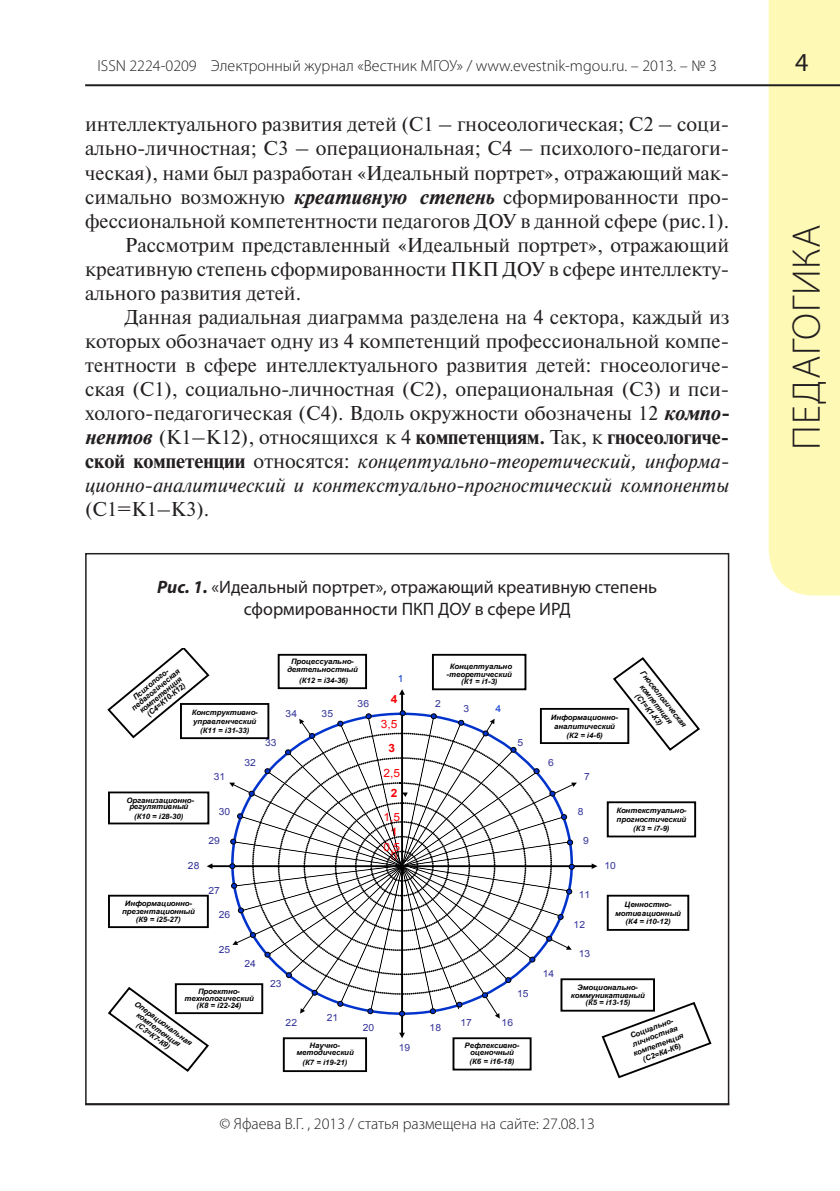
<style>
.page{position:relative;width:840px;height:1191px;background:#fff}
.page>*{position:absolute;margin:0;border:0;box-sizing:border-box;transform-origin:0 0}
.t1{font:300 40px "Myriad Pro";letter-spacing:.02em;color:#231f20}
.t2{font:26px "Myriad Pro";color:#231f20}
.Text_doc{font:20px/24px "Newton C";color:#231f20;text-align:justify}
.Рисунок{font:18px/21.6px "Myriad Pro";color:#231f20;text-align:center}
.t3{font:300 16px "Myriad Pro";color:#231f20}
.t4{font:11.4px/24.6px "Arial";color:#f90107;text-align:right;scale:1.05 1}
.t5{font:700 11.4px/24.6px "Arial";color:#f90107;scale:1.05 1}
.t6{font:9.8px "Arial";letter-spacing:.005em;color:#339;scale:1.05 1}
.t7{font:9.8px "Arial";color:#03c;scale:1.05 1}
.t8{font:italic 700 7.6px/8.8px "Arial";color:#000;text-align:center}
.t9{font:italic 700 7.4px/8.8px "Arial";letter-spacing:-.005em;color:#000;text-align:center;scale:1.05 1}
.s1{font-family:"Newton C Bold";font-style:italic}
.s2{font-weight:700}
.s3{font-style:italic}
.s4{font-weight:700;font-style:italic}
.s5{font-weight:400}
</style>
<div class="page">
<div style="left:768px;top:0;width:71px;height:595px;background:#fff9b6"></div>
<hr style="left:85px;top:84px;width:754px;height:2px;background:#231f20">
<svg style="left:108px;top:653px;width:589px;height:420px"></svg>
<hr style="left:211px;top:865px;width:191px;height:2px;background:#000">
<svg style="left:206px;top:863px;width:6px;height:6px"></svg>
<hr style="left:402px;top:865px;width:190px;height:2px;background:#000">
<svg style="left:591px;top:863px;width:6px;height:6px"></svg>
<hr style="left:401px;top:694px;width:2px;height:206px;background:#000">
<svg style="left:399px;top:689px;width:6px;height:5px"></svg>
<hr style="left:401px;top:866px;width:2px;height:167px;background:#000">
<svg style="left:399px;top:1032px;width:6px;height:6px"></svg>
<div style="left:180px;top:703px;width:89px;height:36px;border:2px solid #000"></div>
<div style="left:431px;top:654px;width:95px;height:36px;border:2px solid #000"></div>
<div style="left:606px;top:894px;width:82px;height:36px;border:2px solid #000"></div>
<div style="left:540px;top:709px;width:88px;height:34px;background:#fff"></div>
<div style="left:539px;top:708px;width:90px;height:36px;border:2px solid #000"></div>
<div style="left:283px;top:1037px;width:84px;height:35px;border:2px solid #000"></div>
<div style="left:175px;top:983px;width:88px;height:31px;border:2px solid #000"></div>
<div style="left:108px;top:791px;width:101px;height:33px;border:2px solid #000"></div>
<div style="left:607px;top:802px;width:87px;height:34px;background:#fff"></div>
<div style="left:606px;top:801px;width:89px;height:36px;border:2px solid #000"></div>
<div style="left:560px;top:978px;width:94px;height:33px;border:2px solid #000"></div>
<div style="left:452px;top:1037px;width:79px;height:33px;border:2px solid #000"></div>
<div style="left:108px;top:894px;width:101px;height:34px;border:2px solid #000"></div>
<div style="left:277px;top:654px;width:90px;height:35px;border:2px solid #000"></div>
<svg style="left:600px;top:1000px;width:111px;height:78px"></svg>
<svg style="left:611px;top:656px;width:89px;height:96px"></svg>
<svg style="left:108px;top:985px;width:102px;height:88px"></svg>
<svg style="left:107px;top:648px;width:104px;height:91px"></svg>
<svg style="left:229px;top:710px;width:347px;height:308px"></svg>
<div style="left:85px;top:553px;width:644px;height:552px;border:2px solid #231f20"></div>
<p class="t3" style="left:97px;top:56px;width:620px">ISSN 2224-0209 Электронный журнал «Вестник МГОУ» / www.evestnik-mgou.ru. – 2013. – № 3</p>
<h2 class="t2" style="left:794px;top:47px;width:15px">4</h2>
<p class="Text_doc" style="left:85px;top:113px;width:645px">интеллектуального развития детей (С1 – гносеологическая; С2 – соци&shy;ально-личностная; С3 – операциональная; С4 – психолого-педагоги&shy;ческая), нами был разработан «Идеальный портрет», отражающий мак&shy;симально возможную <span class="s1">креативную степень</span> сформированности про&shy;фессиональной компетентности педагогов ДОУ в данной сфере (рис.1).</p>
<p class="Text_doc" style="left:85px;top:233px;width:645px;text-indent:40px">Рассмотрим представленный «Идеальный портрет», отражающий креативную степень сформированности ПКП ДОУ в сфере интеллекту&shy;ального развития детей.</p>
<p class="Text_doc" style="left:85px;top:305px;width:645px;text-indent:40px">Данная радиальная диаграмма разделена на 4 сектора, каждый из которых обозначает одну из 4 компетенций профессиональной компе&shy;тентности в сфере интеллектуального развития детей: гносеологиче&shy;ская (С1), социально-личностная (С2), операциональная (С3) и пси&shy;холого-педагогическая (С4). Вдоль окружности обозначены 12 <span class="s1">компо&shy;нентов</span> (К1–К12), относящихся к 4 <span class="s2">компетенциям.</span> Так, к <span class="s2">гносеологиче&shy;ской компетенции</span> относятся: <span class="s3">концептуально-теоретический, информа&shy;ционно-аналитический и контекстуально-прогностический компоненты </span>(С1=К1–К3).</p>
<p class="Рисунок" style="left:157px;top:576px;width:501px"><span class="s4">Рис. 1.</span> «Идеальный портрет», отражающий креативную степень сформированности ПКП ДОУ в сфере ИРД</p>
<p class="t9" style="left:287px;top:658px;width:69px;line-height:7px">Процессуально&shy;деятельностный</p>
<p class="t9" style="left:299px;top:676px;width:48px">(К12 = i34-36)</p>
<p class="t9" style="left:446px;top:662px;width:64px;line-height:8.2px">Концептуально -теоретический</p>
<p class="t9" style="left:461px;top:677px;width:36px">(К1 = i1-3)</p>
<p class="t8" style="left:126px;top:700px;width:62px;line-height:7.2px;rotate:-40deg">Психолого&shy;педагогическая компетенция (С4=К10-К12)</p>
<p class="t8" style="left:645px;top:668px;width:71px;rotate:52deg">Гносеологическая компетнция (С1=К1-К3)</p>
<p class="t7" style="left:398px;top:672px;width:7px">1</p>
<p class="t4" style="left:380px;top:687px;width:17px"><span class="s2">4<br></span>3,5</p>
<p class="t4" style="left:383px;top:760px;width:17px">2,5</p>
<p class="t6" style="left:357px;top:697px;width:12px">36</p>
<p class="t6" style="left:435px;top:697px;width:7px">2</p>
<p class="t6" style="left:463px;top:702px;width:7px">3</p>
<p class="t7" style="left:495px;top:702px;width:7px">4</p>
<p class="t6" style="left:285px;top:706px;width:12px">34</p>
<p class="t6" style="left:321px;top:706px;width:12px">35</p>
<p class="t9" style="left:191px;top:708px;width:64px">Конструктивно&shy;управленческий (К11 = i31-33)</p>
<p class="t9" style="left:550px;top:713px;width:65px">Информационно&shy;аналитический (К2 = i4-6)</p>
<p class="t6" style="left:265px;top:736px;width:12px">33</p>
<p class="t6" style="left:517px;top:736px;width:7px">5</p>
<p class="t5" style="left:388px;top:736px;width:8px">3</p>
<p class="t5" style="left:391px;top:780px;width:8px">2</p>
<p class="t6" style="left:244px;top:756px;width:12px">32</p>
<p class="t6" style="left:548px;top:756px;width:7px">6</p>
<p class="t6" style="left:213px;top:770px;width:12px">31</p>
<p class="t6" style="left:584px;top:770px;width:7px">7</p>
<p class="t9" style="left:126px;top:797px;width:66px;line-height:6px">Организационно&shy;регулятивный</p>
<p class="t9" style="left:134px;top:812px;width:48px">(К10 = i28-30)</p>
<p class="t9" style="left:616px;top:806px;width:68px">Контекстуально&shy;прогностический (К3 = i7-9)</p>
<p class="t6" style="left:219px;top:805px;width:12px">30</p>
<p class="t6" style="left:577px;top:805px;width:7px">8</p>
<p class="t4" style="left:383px;top:805px;width:17px">1,5</p>
<p class="t5" style="left:391px;top:820px;width:8px">1<br><span class="s5">0</span></p>
<p class="t6" style="left:208px;top:834px;width:12px">29</p>
<p class="t6" style="left:582px;top:834px;width:7px">9</p>
<p class="t4" style="left:383px;top:834px;width:17px">0,5</p>
<p class="t6" style="left:188px;top:859px;width:12px">28</p>
<p class="t6" style="left:604px;top:859px;width:12px">10</p>
<p class="t9" style="left:122px;top:900px;width:71px;line-height:7.8px">Информационно&shy;презентационный (К9 = i25-27)</p>
<p class="t6" style="left:208px;top:883px;width:12px">27</p>
<p class="t6" style="left:219px;top:908px;width:12px">26</p>
<p class="t6" style="left:219px;top:942px;width:12px">25</p>
<p class="t6" style="left:244px;top:957px;width:12px">24</p>
<p class="t9" style="left:184px;top:988px;width:68px;line-height:7px">Проектно&shy;технологический (К8 = i22-24)</p>
<p class="t8" style="left:137px;top:999px;width:71px;line-height:8px;rotate:36deg">Операциональная компетенция (С3=К7-К9)</p>
<p class="t6" style="left:270px;top:977px;width:12px">23</p>
<p class="t6" style="left:285px;top:1016px;width:12px">22</p>
<p class="t6" style="left:326px;top:1011px;width:12px">21</p>
<p class="t9" style="left:296px;top:1042px;width:56px;line-height:7px">Научно&shy;методический</p>
<p class="t9" style="left:302px;top:1058px;width:44px">(К7 = i19-21)</p>
<p class="t6" style="left:362px;top:1021px;width:12px">20</p>
<p class="t6" style="left:398px;top:1041px;width:12px">19</p>
<p class="t6" style="left:429px;top:1021px;width:12px">18</p>
<p class="t6" style="left:578px;top:888px;width:12px">11</p>
<p class="t6" style="left:573px;top:918px;width:12px">12</p>
<p class="t6" style="left:578px;top:947px;width:12px">13</p>
<p class="t9" style="left:614px;top:900px;width:64px">Ценностно&shy;мотивационный (К4 = i10-12)</p>
<p class="t6" style="left:542px;top:967px;width:12px">14</p>
<p class="t6" style="left:516px;top:987px;width:12px">15</p>
<p class="t9" style="left:570px;top:983px;width:72px;line-height:7.8px">Эмоционально&shy;коммуникативный (К5 = i13-15)</p>
<p class="t6" style="left:460px;top:1016px;width:12px">17</p>
<p class="t6" style="left:501px;top:1016px;width:12px">16</p>
<p class="t9" style="left:464px;top:1042px;width:54px;line-height:7px">Рефлексивно&shy;оценочный</p>
<p class="t9" style="left:469px;top:1057px;width:44px">(К6 = i16-18)</p>
<p class="t8" style="left:625px;top:1033px;width:54px;rotate:-20deg">Социально&shy;личностная компетенция (С2=К4-К6)</p>
<p class="t3" style="left:219px;top:1114px;width:376px">© Яфаева В.Г. , 2013 / статья размещена на сайте: 27.08.13</p>
<h1 class="t1" style="left:782px;top:450px;width:227px;rotate:-90deg">ПЕДАГОГИКА</h1>
</div>
